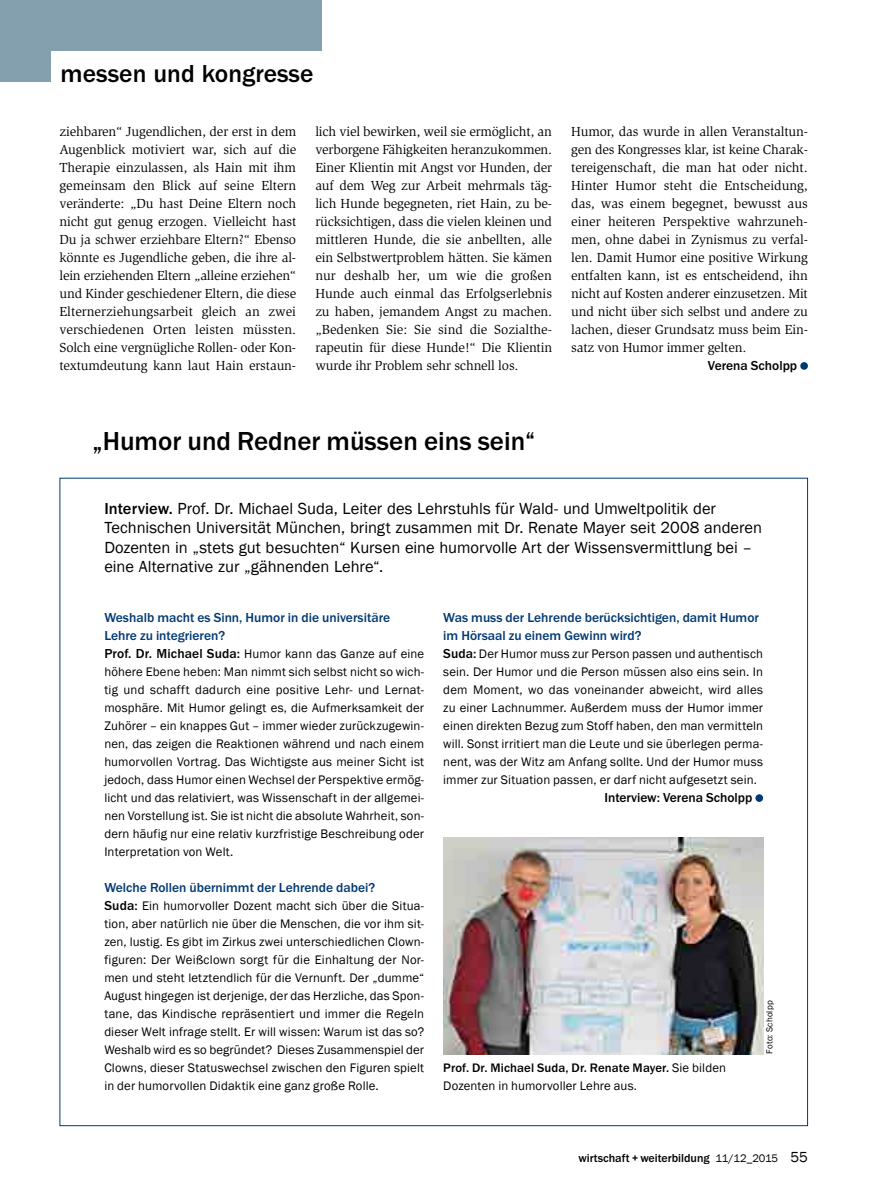
<style>
.page{position:relative;width:893px;height:1191px;background:#fff}
.page>*{position:absolute;margin:0;border:0;box-sizing:border-box;transform-origin:0 0}
.t1{font:500 27px "Franklin Goth EF";color:#000}
.t2{font:500 25.5px "Franklin Goth EF";color:#000}
.t3{font:16.5px/19.5px "Franklin Gothic";color:#000}
.t4{font:13.5px/18px "Slimbach Std";letter-spacing:-.01em;color:#000;text-align:justify}
.t5{font:500 13.5px/18px "Franklin Goth EF";color:#003973}
.t6{font:500 13.5px "Franklin Goth EF";color:#000}
.t7{font:12.75px/18px "Franklin Gothic";letter-spacing:.01em;color:#000;text-align:justify}
.t8{font:500 12.75px "Franklin Goth EF";letter-spacing:.01em;color:#000}
.t9{font:500 12px "Franklin Goth EF";color:#000}
.t10{font:9px "Franklin Gothic";letter-spacing:.025em;color:#000}
.s1{font-family:"Franklin Goth EF";font-weight:500}
.s2{font-family:"Franklin Goth EF";font-weight:500;font-size:13.5px}
.s3{font-family:"Franklin Gothic";font-weight:400}
.s4{font-family:"Franklin Gothic";font-weight:400;font-size:11.25px}
.s5{font-family:"Franklin Gothic";font-weight:400;font-size:15px}
</style>
<div class="page">
<div style="left:755px;top:794px;width:8px;height:8px;background:#003973;border-radius:50%"></div>
<img style="left:443px;top:838px;width:320px;height:216px">
<div style="left:800px;top:362px;width:8px;height:8px;background:#003973;border-radius:50%"></div>
<div style="left:0;top:0;width:322px;height:82px;background:#84a0ae"></div>
<div style="left:51px;top:51px;width:290px;height:38px;background:#fff"></div>
<h2 class="t2" style="left:61px;top:59px;width:255px">messen und kongresse</h2>
<p class="t4" style="left:60px;top:122px;width:238px">ziehbaren“ Jugendlichen, der erst in dem Augenblick motiviert war, sich auf die Therapie einzulassen, als Hain mit ihm gemeinsam den Blick auf seine Eltern veränderte: „Du hast Deine Eltern noch nicht gut genug erzogen. Vielleicht hast Du ja schwer erziehbare Eltern?“ Ebenso könnte es Jugendliche geben, die ihre al&shy;lein erziehenden Eltern „alleine erziehen“ und Kinder geschiedener Eltern, die diese Elternerziehungsarbeit gleich an zwei verschiedenen Orten leisten müssten.<br>Solch eine vergnügliche Rollen- oder Kon&shy;textumdeutung kann laut Hain erstaun-</p>
<p class="t4" style="left:315px;top:122px;width:238px">lich viel bewirken, weil sie ermöglicht, an verborgene Fähigkeiten heranzukommen.<br>Einer Klientin mit Angst vor Hunden, der auf dem Weg zur Arbeit mehrmals täg&shy;lich Hunde begegneten, riet Hain, zu be&shy;rücksichtigen, dass die vielen kleinen und mittleren Hunde, die sie anbellten, alle ein Selbstwertproblem hätten. Sie kämen nur deshalb her, um wie die großen Hunde auch einmal das Erfolgserlebnis zu haben, jemandem Angst zu machen. „Bedenken Sie: Sie sind die Sozialthe&shy;rapeutin für diese Hunde!“ Die Klientin wurde ihr Problem sehr schnell los.</p>
<p class="t4" style="left:571px;top:122px;width:238px">Humor, das wurde in allen Veranstaltun&shy;gen des Kongresses klar, ist keine Charak&shy;tereigenschaft, die man hat oder nicht.<br>Hinter Humor steht die Entscheidung, das, was einem begegnet, bewusst aus einer heiteren Perspektive wahrzuneh&shy;men, ohne dabei in Zynismus zu verfal&shy;len. Damit Humor eine positive Wirkung entfalten kann, ist es entscheidend, ihn nicht auf Kosten anderer einzusetzen. Mit und nicht über sich selbst und andere zu lachen, dieser Grundsatz muss beim Ein&shy;satz von Humor immer gelten.</p>
<p class="t6" style="left:708px;top:357px;width:91px">Verena Scholpp</p>
<h1 class="t1" style="left:93px;top:425px;width:444px">„Humor und Redner müssen eins sein“</h1>
<p class="t3" style="left:104px;top:499px;width:659px"><span class="s1">Interview.</span> Prof. Dr. Michael Suda, Leiter des Lehrstuhls für Wald- und Umweltpolitik der Technischen Universität München, bringt zusammen mit Dr. Renate Mayer seit 2008 anderen Dozenten in „stets gut besuchten“ Kursen eine humorvolle Art der Wissensvermittlung bei – eine Alternative zur „gähnenden Lehre“.</p>
<p class="t5" style="left:443px;top:608px;width:317px">Was muss der Lehrende berücksichtigen, damit Humor im Hörsaal zu einem Gewinn wird?</p>
<p class="t7" style="left:443px;top:645px;width:321px"><span class="s2">Suda:</span> Der Humor muss zur Person passen und authentisch sein. Der Humor und die Person müssen also eins sein. In dem Moment, wo das voneinander abweicht, wird alles zu einer Lachnummer. Außerdem muss der Humor immer einen direkten Bezug zum Stoff haben, den man vermitteln will. Sonst irritiert man die Leute und sie überlegen perma&shy;nent, was der Witz am Anfang sollte. Und der Humor muss immer zur Situation passen, er darf nicht aufgesetzt sein.</p>
<p class="t6" style="left:604px;top:790px;width:149px">Interview: Verena Scholpp</p>
<p class="t5" style="left:104px;top:608px;width:287px">Weshalb macht es Sinn, Humor in die universitäre<br>Lehre zu integrieren?</p>
<p class="t7" style="left:104px;top:645px;width:321px"><span class="s2">Prof. Dr. Michael Suda:</span> Humor kann das Ganze auf eine höhere Ebene heben: Man nimmt sich selbst nicht so wich&shy;tig und schafft dadurch eine positive Lehr- und Lernat&shy;mosphäre. Mit Humor gelingt es, die Aufmerksamkeit der Zuhörer – ein knappes Gut – immer wieder zurückzugewin&shy;nen, das zeigen die Reaktionen während und nach einem humorvollen Vortrag. Das Wichtigste aus meiner Sicht ist jedoch, dass Humor einen Wechsel der Perspektive ermög&shy;licht und das relativiert, was Wissenschaft in der allgemei&shy;nen Vorstellung ist. Sie ist nicht die absolute Wahrheit, son&shy;dern häufig nur eine relativ kurzfristige Beschreibung oder Interpretation von Welt.</p>
<p class="t5" style="left:104px;top:878px;width:272px">Welche Rollen übernimmt der Lehrende dabei?</p>
<p class="t7" style="left:104px;top:897px;width:321px"><span class="s2">Suda:</span> Ein humorvoller Dozent macht sich über die Situa&shy;tion, aber natürlich nie über die Menschen, die vor ihm sit&shy;zen, lustig. Es gibt im Zirkus zwei unterschiedlichen Clown&shy;figuren: Der Weißclown sorgt für die Einhaltung der Nor&shy;men und steht letztendlich für die Vernunft. Der „dumme“ August hingegen ist derjenige, der das Herzliche, das Spon&shy;tane, das Kindische repräsentiert und immer die Regeln dieser Welt infrage stellt. Er will wissen: Warum ist das so?<br>Weshalb wird es so begründet? Dieses Zusammenspiel der Clowns, dieser Statuswechsel zwischen den Figuren spielt in der humorvollen Didaktik eine ganz große Rolle.</p>
<p class="t10" style="left:764px;top:1054px;width:55px;rotate:-90deg">Foto: Scholpp</p>
<p class="t8" style="left:443px;top:1060px;width:284px">Prof. Dr. Michael Suda, Dr. Renate Mayer. <span class="s3">Sie bilden</span></p>
<p class="t7" style="left:443px;top:1077px;width:195px">Dozenten in humorvoller Lehre aus.</p>
<p class="t9" style="left:578px;top:1151px;width:231px">wirtschaft + weiterbildung <span class="s4">11/12_2015</span> <span class="s5">55</span></p>
</div>
